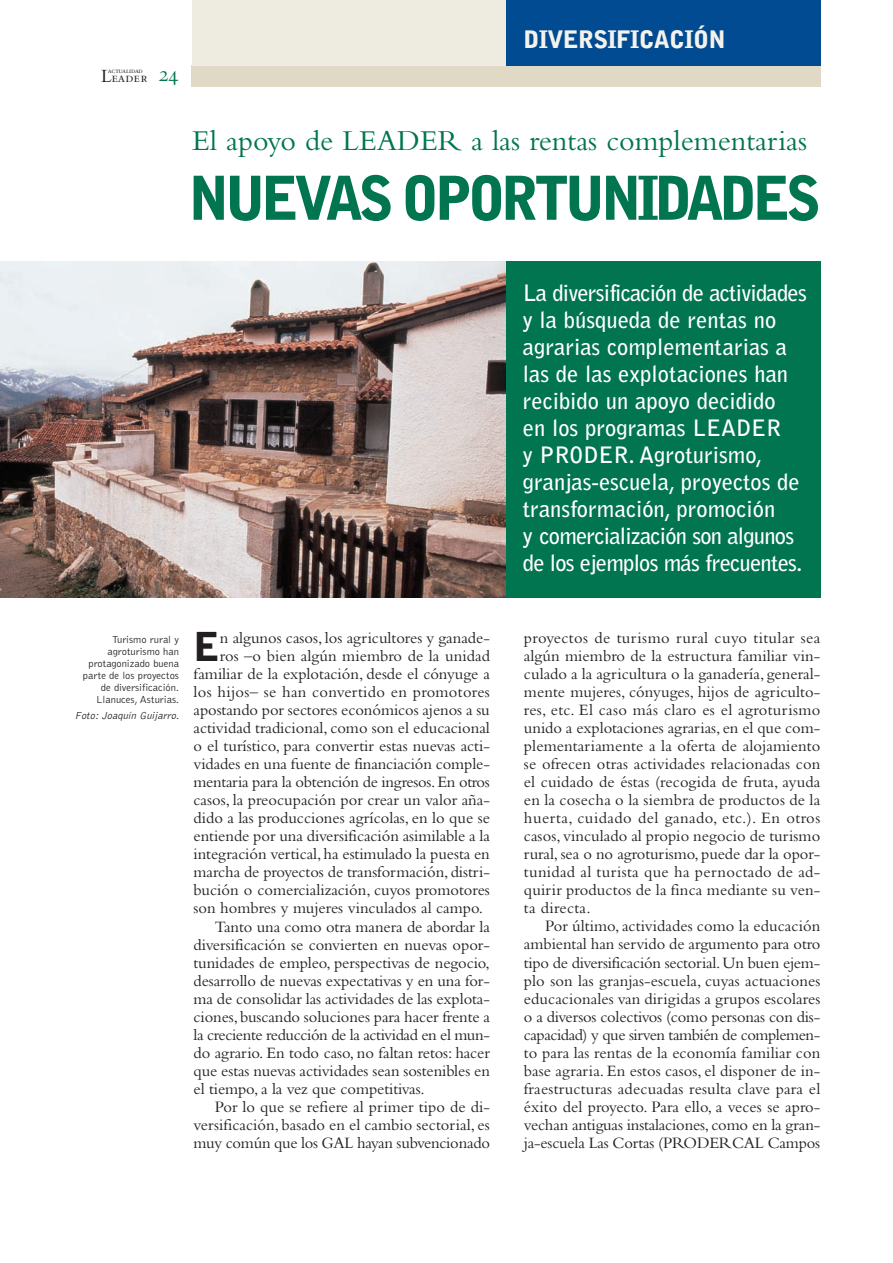
<style>
.page{position:relative;width:893px;height:1263px;background:#fff}
.page>*{position:absolute;margin:0;border:0;box-sizing:border-box;transform-origin:0 0}
.t1{font:900 60px "Bell Gothic";letter-spacing:-.085em;color:#00754f;scale:.95 1}
.t2{font:900 39.6px "Bell Gothic";color:#231f20}
.t3{font:30px "Bembo";color:#00754f}
.t4{font:900 24px "Bell Gothic";letter-spacing:-.03em;color:#f4f2ed}
.t5{font:700 22.5px/27px "Bell Gothic";color:#fff}
.t6{font:22.5px "Bembo SC";color:#00754f}
.t7{font:16.5px/18px "Bembo";letter-spacing:-.005em;color:#231f20;text-align:justify}
.t8{font:16.5px "Bembo";letter-spacing:-.025em;color:#231f20}
.t9{font:16.5px "Bembo";letter-spacing:.02em;color:#231f20}
.t10{font:14.25px "Bembo SC";letter-spacing:.015em;color:#231f20}
.t11{font:300 10.5px/12px "Bell Gothic";color:#231f20;text-align:right}
.t12{font:italic 300 10.5px "Bell Gothic";color:#231f20}
.t13{font:7.5px "Bembo SC";letter-spacing:-.04em;color:#231f20}
.s1{font-size:19.5px}
</style>
<div class="page">
<div style="left:506px;top:261px;width:314px;height:337px;background:#00754f"></div>
<div style="left:192px;top:65px;width:629px;height:21px;background:#dfd9c6"></div>
<div style="left:192px;top:0;width:314px;height:65px;background:#eeebe1"></div>
<div style="left:506px;top:0;width:315px;height:65px;background:#014b92"></div>
<img style="left:0;top:262px;width:506px;height:336px">
<p class="t13" style="left:108px;top:66px;width:36px">actualidad</p>
<p class="t10" style="left:101px;top:69px;width:48px"><span class="s1">L</span>eader</p>
<h3 class="t6" style="left:159px;top:60px;width:22px">24</h3>
<h3 class="t4" style="left:524px;top:29px;width:204px">DIVERSIFICACIÓN</h3>
<h3 class="t3" style="left:192px;top:130px;width:617px">El apoyo de LEADER a las rentas complementarias</h3>
<h1 class="t1" style="left:188px;top:173px;width:667px">NUEVAS OPORTUNIDADES</h1>
<p class="t11" style="left:83px;top:634px;width:98px">Turismo rural y agroturismo han protagonizado buena parte de los proyectos de diversificación.<br>Llanuces, Asturias.</p>
<p class="t12" style="left:75px;top:711px;width:108px">Foto: Joaquín Guijarro.</p>
<h2 class="t2" style="left:194px;top:631px;width:28px">E</h2>
<p class="t7" style="left:220px;top:631px;width:271px">n algunos casos, los agricultores y ganade-</p>
<p class="t7" style="left:220px;top:649px;width:271px">ros –o bien algún miembro de la unidad</p>
<p class="t7" style="left:194px;top:667px;width:298px">familiar de la explotación, desde el cónyuge a</p>
<p class="t9" style="left:194px;top:687px;width:298px">los hijos– se han convertido en promotores</p>
<p class="t7" style="left:194px;top:703px;width:298px">apostando por sectores económicos ajenos a su</p>
<p class="t7" style="left:194px;top:721px;width:298px">actividad tradicional, como son el educacional</p>
<p class="t7" style="left:194px;top:739px;width:298px">o el turístico, para convertir estas nuevas acti-</p>
<p class="t7" style="left:194px;top:757px;width:298px">vidades en una fuente de financiación comple-</p>
<p class="t7" style="left:194px;top:775px;width:298px">mentaria para la obtención de ingresos.En otros</p>
<p class="t7" style="left:194px;top:793px;width:298px">casos, la preocupación por crear un valor aña-</p>
<p class="t7" style="left:194px;top:811px;width:298px">dido a las producciones agrícolas, en lo que se</p>
<p class="t7" style="left:194px;top:829px;width:298px">entiende por una diversificación asimilable a la</p>
<p class="t7" style="left:194px;top:847px;width:298px">integración vertical,ha estimulado la puesta en</p>
<p class="t7" style="left:194px;top:865px;width:298px">marcha de proyectos de transformación,distri-</p>
<p class="t7" style="left:194px;top:883px;width:298px">bución o comercialización, cuyos promotores</p>
<p class="t7" style="left:194px;top:901px;width:291px">son hombres y mujeres vinculados al campo.</p>
<p class="t7" style="left:215px;top:919px;width:277px">Tanto una como otra manera de abordar la</p>
<p class="t7" style="left:194px;top:937px;width:298px">diversificación se convierten en nuevas opor-</p>
<p class="t7" style="left:194px;top:955px;width:298px">tunidades de empleo, perspectivas de negocio,</p>
<p class="t7" style="left:194px;top:973px;width:298px">desarrollo de nuevas expectativas y en una for-</p>
<p class="t7" style="left:194px;top:991px;width:298px">ma de consolidar las actividades de las explota-</p>
<p class="t7" style="left:194px;top:1009px;width:298px">ciones,buscando soluciones para hacer frente a</p>
<p class="t8" style="left:194px;top:1029px;width:298px">la creciente reducción de la actividad en el mun-</p>
<p class="t7" style="left:194px;top:1045px;width:298px">do agrario. En todo caso, no faltan retos: hacer</p>
<p class="t7" style="left:194px;top:1063px;width:298px">que estas nuevas actividades sean sostenibles en</p>
<p class="t7" style="left:194px;top:1081px;width:233px">el tiempo, a la vez que competitivas.</p>
<p class="t7" style="left:215px;top:1099px;width:277px">Por lo que se refiere al primer tipo de di-</p>
<p class="t7" style="left:194px;top:1117px;width:298px">versificación, basado en el cambio sectorial, es</p>
<p class="t7" style="left:194px;top:1135px;width:298px">muy común que los GAL hayan subvencionado</p>
<p class="t5" style="left:523px;top:280px;width:285px">La diversificación de actividades y la búsqueda de rentas no agrarias complementarias a las de las explotaciones han recibido un apoyo decidido<br>en los programas LEADER<br>y PRODER. Agroturismo, granjas-escuela, proyectos de transformación, promoción<br>y comercialización son algunos de los ejemplos más frecuentes.</p>
<p class="t7" style="left:524px;top:631px;width:298px">proyectos de turismo rural cuyo titular sea algún miembro de la estructura familiar vin&shy;culado a la agricultura o la ganadería, general&shy;mente mujeres, cónyuges, hijos de agriculto&shy;res, etc. El caso más claro es el agroturismo unido a explotaciones agrarias,en el que com&shy;plementariamente a la oferta de alojamiento se ofrecen otras actividades relacionadas con el cuidado de éstas (recogida de fruta, ayuda en la cosecha o la siembra de productos de la huerta, cuidado del ganado, etc.). En otros casos, vinculado al propio negocio de turismo rural, sea o no agroturismo, puede dar la opor&shy;tunidad al turista que ha pernoctado de ad&shy;quirir productos de la finca mediante su ven&shy;ta directa.</p>
<p class="t7" style="left:524px;top:919px;width:298px;text-indent:21px">Por último, actividades como la educación ambiental han servido de argumento para otro tipo de diversificación sectorial.Un buen ejem&shy;plo son las granjas-escuela, cuyas actuaciones educacionales van dirigidas a grupos escolares o a diversos colectivos (como personas con dis&shy;capacidad) y que sirven también de complemen&shy;to para las rentas de la economía familiar con base agraria. En estos casos, el disponer de in&shy;fraestructuras adecuadas resulta clave para el éxito del proyecto. Para ello, a veces se apro&shy;vechan antiguas instalaciones,como en la gran&shy;ja-escuela Las Cortas (PRODERCAL Campos</p>
</div>
